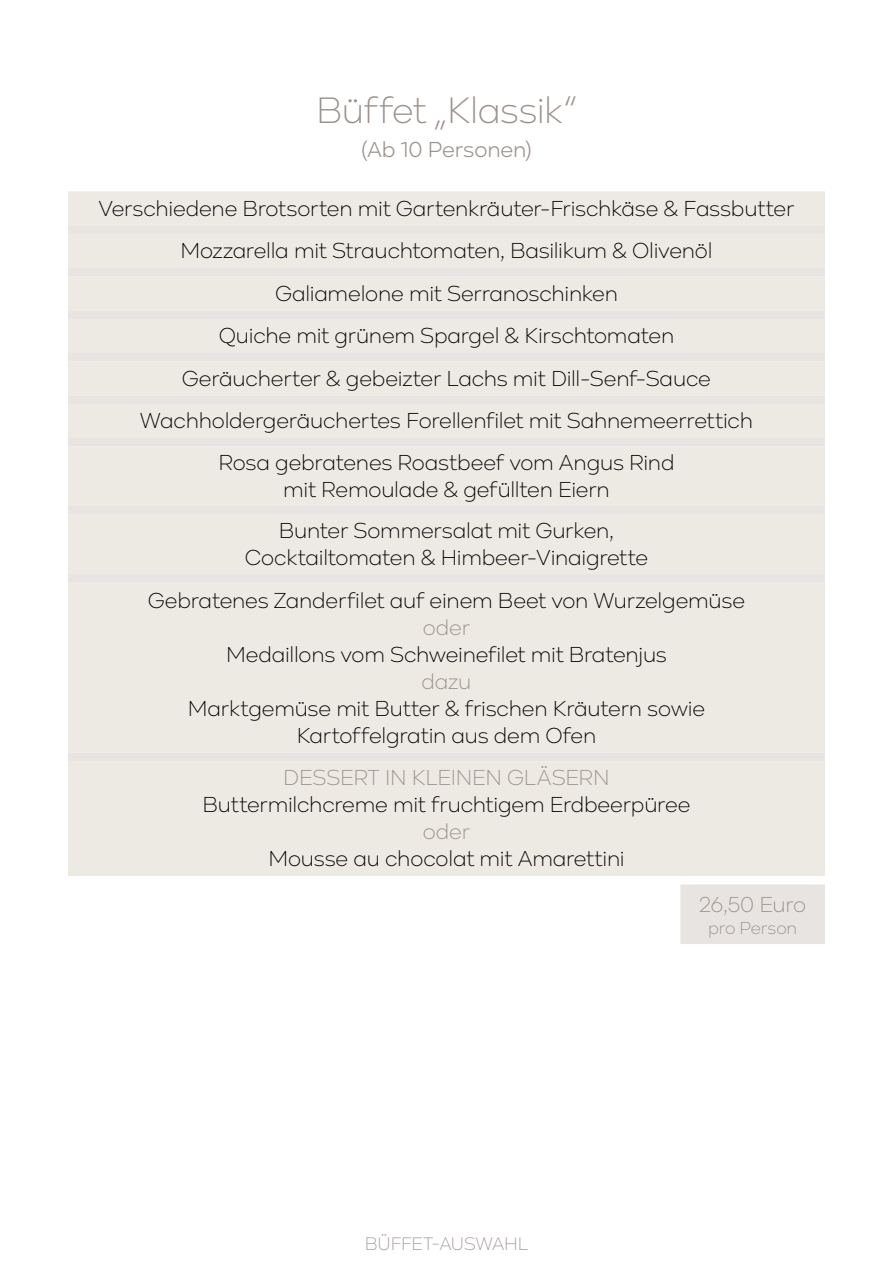
<style>
.page{position:relative;width:893px;height:1263px;background:#fff}
.page>*{position:absolute;margin:0;border:0;box-sizing:border-box;transform-origin:0 0}
.t1{font:300 38.1px "Kinetika";letter-spacing:-.015em;color:#9b928d}
.t2{font:300 22.5px/42.3px "Kinetika";letter-spacing:-.01em;color:#000;text-align:center}
.t3{font:300 22.5px "Kinetika";letter-spacing:-.01em;color:#9b928d}
.t4{font:22.5px "Kinetika";letter-spacing:-.005em;color:#9b928d}
.t5{font:300 18.75px "Kinetika";letter-spacing:-.01em;color:#a39b96}
.t6{font:300 18px "Kinetika";letter-spacing:-.005em;color:#9b928d}
</style>
<div class="page">
<div style="left:68px;top:191px;width:757px;height:34px;background:#ede9e3"></div>
<svg style="left:68px;top:225px;width:757px;height:719px;background:#edeae5"></svg>
<h1 class="t1" style="left:316px;top:89px;width:262px">Büffet „Klassik“</h1>
<p class="t4" style="left:361px;top:137px;width:172px">(Ab 10 Personen)</p>
<p class="t2" style="left:98px;top:187px;width:697px">Verschiedene Brotsorten mit Gartenkräuter-Frischkäse &amp; Fassbutter Mozzarella mit Strauchtomaten, Basilikum &amp; Olivenöl<br>Galiamelone mit Serranoschinken<br>Quiche mit grünem Spargel &amp; Kirschtomaten<br>Geräucherter &amp; gebeizter Lachs mit Dill-Senf-Sauce Wachholdergeräuchertes Forellenfilet mit Sahnemeerrettich<br>Rosa gebratenes Roastbeef vom Angus Rind</p>
<p class="t2" style="left:279px;top:468px;width:337px;line-height:41.1px;text-align:left">mit Remoulade &amp; gefüllten Eiern<br>Bunter Sommersalat mit Gurken,</p>
<p class="t2" style="left:148px;top:535px;width:599px;line-height:43.7px">Cocktailtomaten &amp; Himbeer-Vinaigrette<br>Gebratenes Zanderfilet auf einem Beet von Wurzelgemüse</p>
<p class="t3" style="left:423px;top:615px;width:49px">oder</p>
<p class="t2" style="left:226px;top:633px;width:442px">Medaillons vom Schweinefilet mit Bratenjus</p>
<p class="t3" style="left:422px;top:669px;width:51px">dazu</p>
<p class="t2" style="left:188px;top:695px;width:519px;line-height:27px">Marktgemüse mit Butter &amp; frischen Kräutern sowie<br>Kartoffelgratin aus dem Ofen</p>
<p class="t3" style="left:283px;top:765px;width:328px">DESSERT IN KLEINEN GLÄSERN</p>
<p class="t2" style="left:203px;top:784px;width:489px">Buttermilchcreme mit fruchtigem Erdbeerpüree</p>
<p class="t3" style="left:423px;top:819px;width:49px">oder</p>
<p class="t2" style="left:268px;top:838px;width:358px">Mousse au chocolat mit Amarettini</p>
<p class="t3" style="left:699px;top:892px;width:108px">26,50 Euro</p>
<p class="t6" style="left:708px;top:918px;width:91px">pro Person</p>
<p class="t5" style="left:365px;top:1233px;width:165px">BÜFFET-AUSWAHL</p>
</div>
